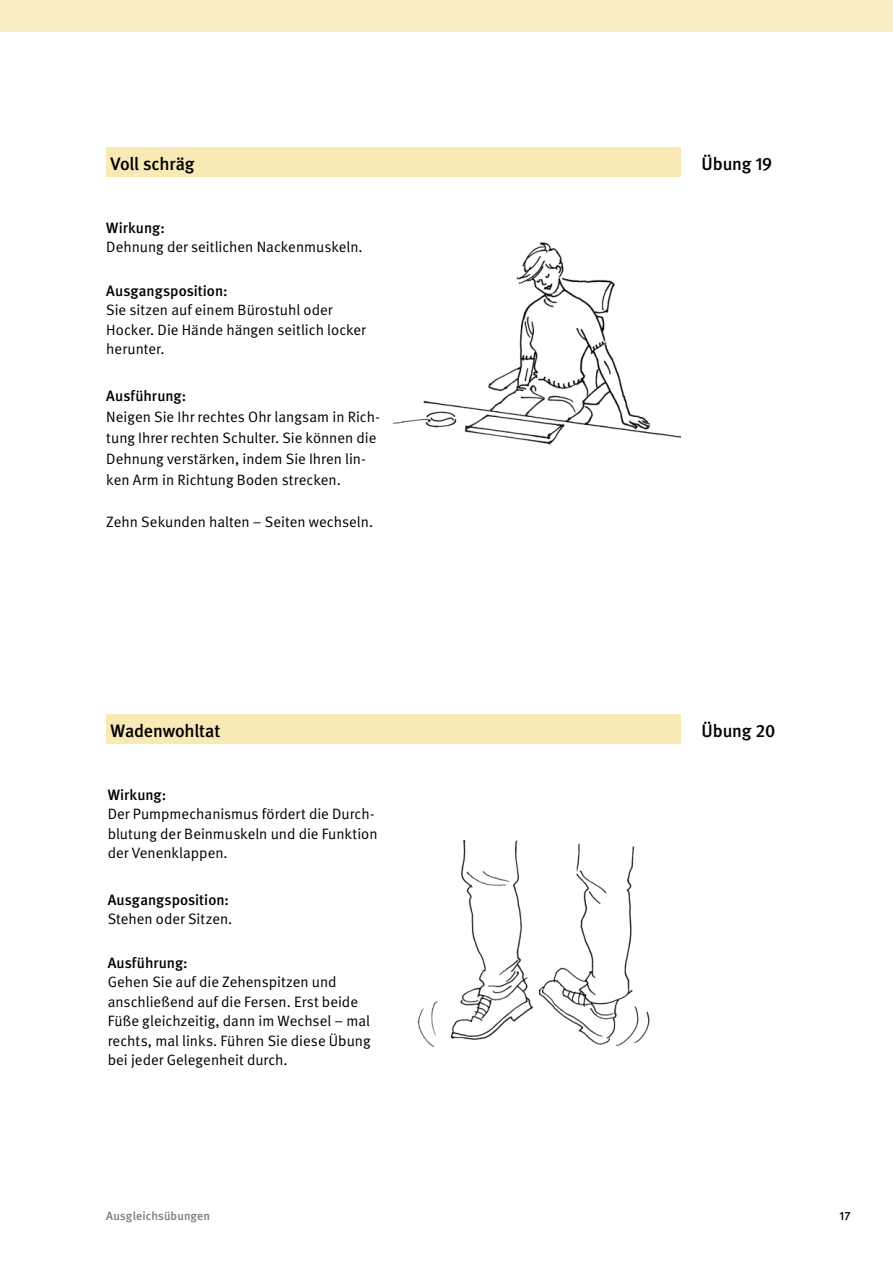
<style>
.page{position:relative;width:893px;height:1263px;background:#fff}
.page>*{position:absolute;margin:0;border:0;box-sizing:border-box;transform-origin:0 0}
.t1{font:500 18px "DGUV Meta";letter-spacing:-.01em;color:#000}
.t2{font:15px/19.5px "DGUV Meta";color:#000}
.t3{font:500 15px "DGUV Meta";color:#000}
.t4{font:500 12px "DGUV Meta";letter-spacing:.01em;color:#7c7c7c}
.t5{font:500 12px "DGUV Meta";color:#000}
</style>
<div class="page">
<div style="left:106px;top:147px;width:574px;height:29px;background:#f8e9b5"></div>
<div style="left:106px;top:714px;width:574px;height:29px;background:#f8e9b5"></div>
<img style="left:393px;top:242px;width:287px;height:203px">
<img style="left:417px;top:839px;width:233px;height:209px">
<div style="left:0;top:0;width:893px;height:32px;background:#f9edc3"></div>
<p class="t1" style="left:111px;top:153px;width:85px">Voll schräg</p>
<p class="t3" style="left:106px;top:219px;width:60px">Wirkung:</p>
<p class="t2" style="left:106px;top:238px;width:258px">Dehnung der seitlichen Nackenmuskeln.</p>
<p class="t3" style="left:106px;top:282px;width:123px">Ausgangsposition:</p>
<p class="t2" style="left:106px;top:301px;width:261px">Sie sitzen auf einem Bürostuhl oder<br>Hocker. Die Hände hängen seitlich locker herunter.</p>
<p class="t3" style="left:106px;top:387px;width:81px">Ausführung:</p>
<p class="t2" style="left:106px;top:406px;width:275px;line-height:21px">Neigen Sie Ihr rechtes Ohr langsam in Rich&shy;tung Ihrer rechten Schulter. Sie können die Dehnung verstärken, indem Sie Ihren lin&shy;ken Arm in Richtung Boden strecken.</p>
<p class="t2" style="left:106px;top:512px;width:268px">Zehn Sekunden halten – Seiten wechseln.</p>
<p class="t1" style="left:111px;top:720px;width:111px">Wadenwohltat</p>
<p class="t3" style="left:108px;top:786px;width:60px">Wirkung:</p>
<p class="t2" style="left:108px;top:805px;width:271px">Der Pumpmechanismus fördert die Durch&shy;blutung der Beinmuskeln und die Funktion der Venenklappen.</p>
<p class="t3" style="left:108px;top:891px;width:123px">Ausgangsposition:</p>
<p class="t2" style="left:108px;top:910px;width:126px">Stehen oder Sitzen.</p>
<p class="t3" style="left:108px;top:954px;width:81px">Ausführung:</p>
<p class="t2" style="left:108px;top:973px;width:264px">Gehen Sie auf die Zehenspitzen und anschließend auf die Fersen. Erst beide Füße gleichzeitig, dann im Wechsel – mal rechts, mal links. Führen Sie diese Übung bei jeder Gelegenheit durch.</p>
<p class="t4" style="left:106px;top:1209px;width:105px">Ausgleichsübungen</p>
<p class="t1" style="left:702px;top:153px;width:72px">Übung 19</p>
<p class="t1" style="left:702px;top:720px;width:75px">Übung 20</p>
<p class="t5" style="left:840px;top:1209px;width:12px">17</p>
</div>
